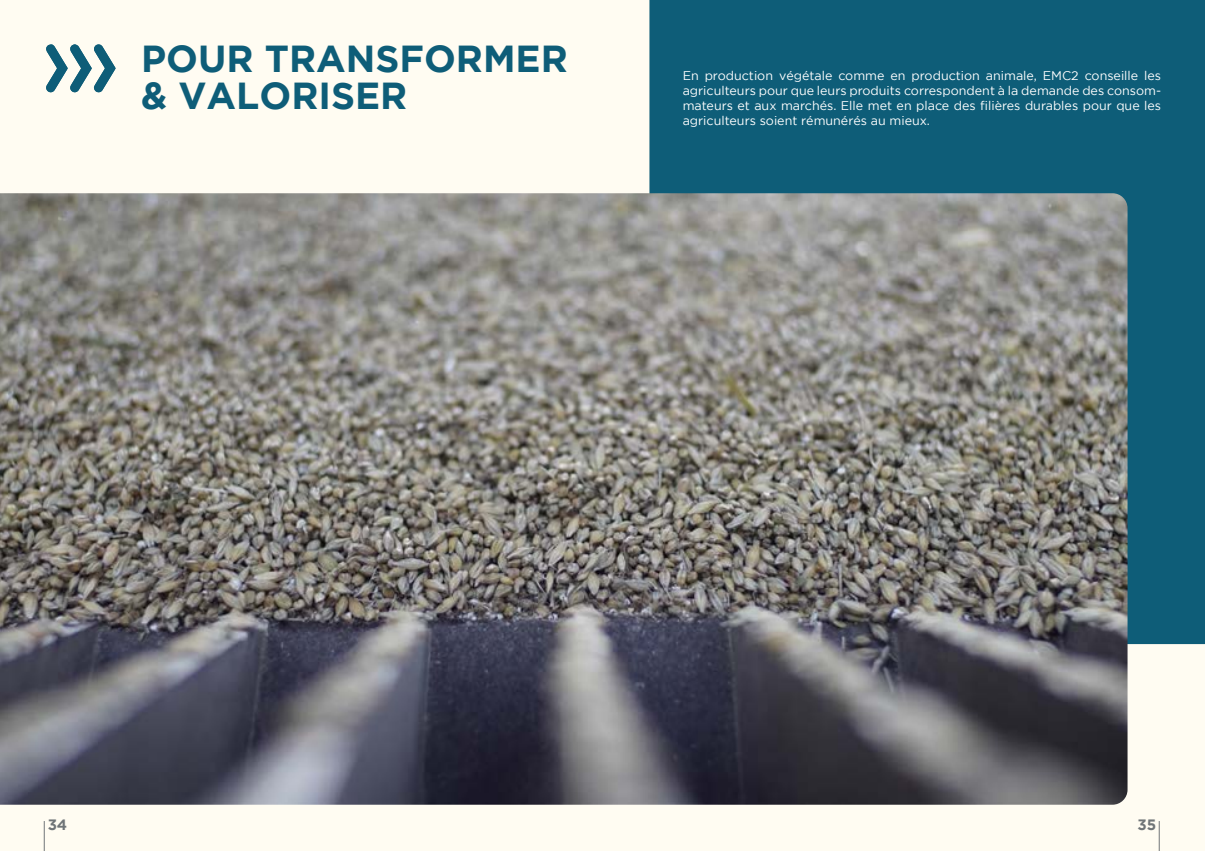
<style>
.page{position:relative;width:1205px;height:851px;background:#fff}
.page>*{position:absolute;margin:0;border:0;box-sizing:border-box;transform-origin:0 0}
.t1{font:700 37.5px/37.5px "Gotham";color:#0e5d78}
.t2{font:700 15px "Gotham";color:#707578}
.t3{font:12.5px/15px "Gotham";color:#fff;text-align:justify}
</style>
<div class="page">
<div style="left:0;top:0;width:1205px;height:850px;background:#fffcf2"></div>
<hr style="left:44px;top:820px;width:1px;height:30px;background:#707578">
<hr style="left:1159px;top:820px;width:1px;height:30px;background:#707578">
<svg style="left:46px;top:44px;width:70px;height:49px"></svg>
<div style="left:649px;top:0;width:556px;height:644px;background:#0e5d78"></div>
<img style="left:0;top:193px;width:1127px;height:611px">
<h1 class="t1" style="left:141px;top:39px;width:428px">POUR TRANSFORMER &amp; VALORISER</h1>
<p class="t3" style="left:683px;top:68px;width:480px">En production végétale comme en production animale, EMC2 conseille les agriculteurs pour que leurs produits correspondent à la demande des consom&shy;mateurs et aux marchés. Elle met en place des filières durables pour que les agriculteurs soient rémunérés au mieux.</p>
<p class="t2" style="left:48px;top:816px;width:21px">34</p>
<p class="t2" style="left:1137px;top:816px;width:20px">35</p>
</div>
